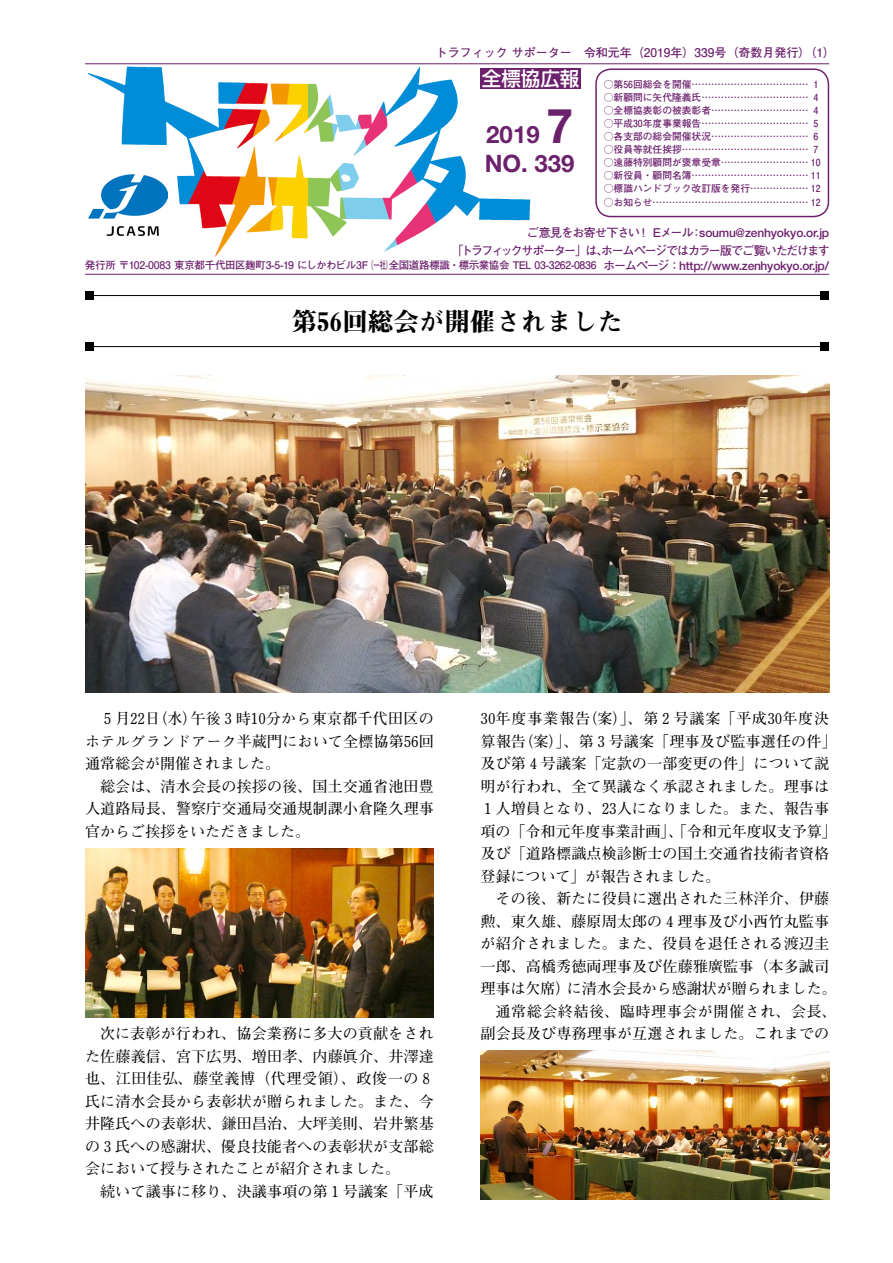
<style>
.page{position:relative;width:893px;height:1263px;background:#fff}
.page>*{position:absolute;margin:0;border:0;box-sizing:border-box;transform-origin:0 0}
.t1{font:25.5px "Midashi Min Pr 6 MA31";color:#000}
.t2{font:700 24px/29px "Helvetica Neue";color:#6c216d}
.t3{font:500 19.5px "Shin Go Pro";color:#fff}
.t4{font:700 15px/22.5px "Futo Min A101 Pr 6";letter-spacing:.01em;color:#000;text-align:justify}
.t5{font:700 15px "Futo Min A101 Pr 6";letter-spacing:.04em;color:#000}
.t6{font:500 12px "Helvetica Neue";letter-spacing:-.02em;color:#6c216d}
.t7{font:700 12px "Futo Go B101 Pro";color:#6c216d}
.t8{font:700 12px "Futo Go B101 Pro";letter-spacing:-.11em;color:#6c216d}
.t9{font:700 10.5px "Futo Go B101 Pro";letter-spacing:-.03em;color:#6c216d}
.t10{font:700 9.75px "Futo Go B101 Pro";color:#6c216d}
.s1{font-size:48px}
.s2{font-family:"Futo Go B101 Pro";font-weight:700}
.s3{font-size:12px}
.s4{font-family:"Helvetica Neue";font-weight:500;font-size:12px}
</style>
<div class="page">
<hr style="left:85px;top:274px;width:744px;height:1px;background:#6c216d">
<div style="left:821px;top:291px;width:8px;height:9px;background:#000"></div>
<div style="left:85px;top:291px;width:9px;height:9px;background:#000"></div>
<hr style="left:89px;top:295px;width:736px;height:1px;background:#000">
<div style="left:821px;top:342px;width:8px;height:9px;background:#000"></div>
<div style="left:85px;top:342px;width:9px;height:9px;background:#000"></div>
<hr style="left:89px;top:346px;width:736px;height:1px;background:#000">
<img style="left:85px;top:376px;width:744px;height:317px">
<img style="left:480px;top:1051px;width:349px;height:148px">
<img style="left:85px;top:848px;width:349px;height:169px">
<img style="left:85px;top:64px;width:447px;height:193px">
<div style="left:480px;top:68px;width:101px;height:21px;background:#6c216d"></div>
<div style="left:595px;top:68px;width:234px;height:149px;border:1px solid #6c216d;border-radius:15px"></div>
<img style="left:88px;top:174px;width:80px;height:61px">
<hr style="left:85px;top:63px;width:744px;height:1px;background:#6c216d">
<p class="t7" style="left:436px;top:43px;width:401px">トラフィック サポーター　令和元年（2019年）339号（奇数月発行）（1）</p>
<h3 class="t3" style="left:482px;top:63px;width:99px">全標協広報</h3>
<h2 class="t2" style="left:485px;top:120px;width:91px">2019 <span class="s1">7<br></span>NO. 339</h2>
<p class="t10" style="left:604px;top:76px;width:216px">○第56回総会を開催……………………………… 1</p>
<p class="t10" style="left:604px;top:89px;width:216px">○新顧問に矢代隆義氏…………………………… 4</p>
<p class="t10" style="left:604px;top:102px;width:216px">○全標協表彰の被表彰者………………………… 4</p>
<p class="t10" style="left:604px;top:115px;width:216px">○平成30年度事業報告…………………………… 5</p>
<p class="t10" style="left:604px;top:129px;width:216px">○各支部の総会開催状況………………………… 6</p>
<p class="t10" style="left:604px;top:142px;width:216px">○役員等就任挨拶………………………………… 7</p>
<p class="t10" style="left:604px;top:155px;width:218px">○遠藤特別顧問が褒章受章……………………… 10</p>
<p class="t10" style="left:604px;top:168px;width:218px">○新役員・顧問名簿……………………………… 11</p>
<p class="t10" style="left:604px;top:181px;width:218px">○標識ハンドブック改訂版を発行……………… 12</p>
<p class="t10" style="left:604px;top:194px;width:218px">○お知らせ………………………………………… 12</p>
<p class="t6" style="left:527px;top:225px;width:304px"><span class="s2">ご意見をお寄せ下さい！ Eメール：</span>soumu@zenhyokyo.or.jp</p>
<p class="t8" style="left:451px;top:241px;width:380px">「トラフィックサポーター」は、ホームページではカラー版でご覧いただけます</p>
<p class="t9" style="left:85px;top:257px;width:746px">発行所 〒102-0083 東京都千代田区麹町3-5-19 にしかわビル3F（一社）全国道路標識・標示業協会 TEL 03-3262-0836 <span class="s3">ホームページ：</span><span class="s4">http://www.zenhyokyo.or.jp/</span></p>
<h1 class="t1" style="left:291px;top:302px;width:333px">第56回総会が開催されました</h1>
<p class="t4" style="left:85px;top:707px;width:350px;text-indent:19px">5 月22日（水）午後 3 時10分から東京都千代田区のホテルグランドアーク半蔵門において全標協第56回通常総会が開催されました。</p>
<p class="t4" style="left:85px;top:774px;width:350px;text-indent:15px">総会は、清水会長の挨拶の後、国土交通省池田豊人道路局長、警察庁交通局交通規制課小倉隆久理事官からご挨拶をいただきました。</p>
<p class="t4" style="left:85px;top:1022px;width:350px;text-align:left;text-indent:15px">次に表彰が行われ、協会業務に多大の貢献をされた佐藤義信、宮下広男、増田孝、内藤眞介、井澤達也、江田佳弘、藤堂義博（代理受領）、政俊一の 8氏に清水会長から表彰状が贈られました。また、今井隆氏への表彰状、鎌田昌治、大坪美則、岩井繁基の 3 氏への感謝状、優良技能者への表彰状が支部総会において授与されたことが紹介されました。</p>
<p class="t4" style="left:100px;top:1179px;width:335px">続いて議事に移り、決議事項の第 1 号議案「平成</p>
<p class="t4" style="left:480px;top:707px;width:358px;text-align:left">30年度事業報告（案）」、第 2 号議案「平成30年度決算報告（案）」、第 3 号議案「理事及び監事選任の件」及び第 4 号議案「定款の一部変更の件」について説明が行われ、全て異議なく承認されました。理事は<br>1 人増員となり、23人になりました。また、報告事項の「令和元年度事業計画」、「令和元年度収支予算」及び「道路標識点検診断士の国土交通省技術者資格登録について」が報告されました。</p>
<p class="t4" style="left:495px;top:887px;width:335px">その後、新たに役員に選出された三林洋介、伊藤</p>
<p class="t4" style="left:480px;top:909px;width:350px">勲、東久雄、藤原周太郎の 4 理事及び小西竹丸監事</p>
<p class="t4" style="left:480px;top:932px;width:350px">が紹介されました。また、役員を退任される渡辺圭</p>
<p class="t4" style="left:480px;top:954px;width:350px">一郎、高橋秀徳両理事及び佐藤雅廣監事（本多誠司</p>
<p class="t4" style="left:480px;top:977px;width:358px">理事は欠席）に清水会長から感謝状が贈られました。</p>
<p class="t5" style="left:495px;top:999px;width:343px">通常総会終結後、臨時理事会が開催され、会長、</p>
<p class="t4" style="left:480px;top:1022px;width:350px">副会長及び専務理事が互選されました。これまでの</p>
</div>
